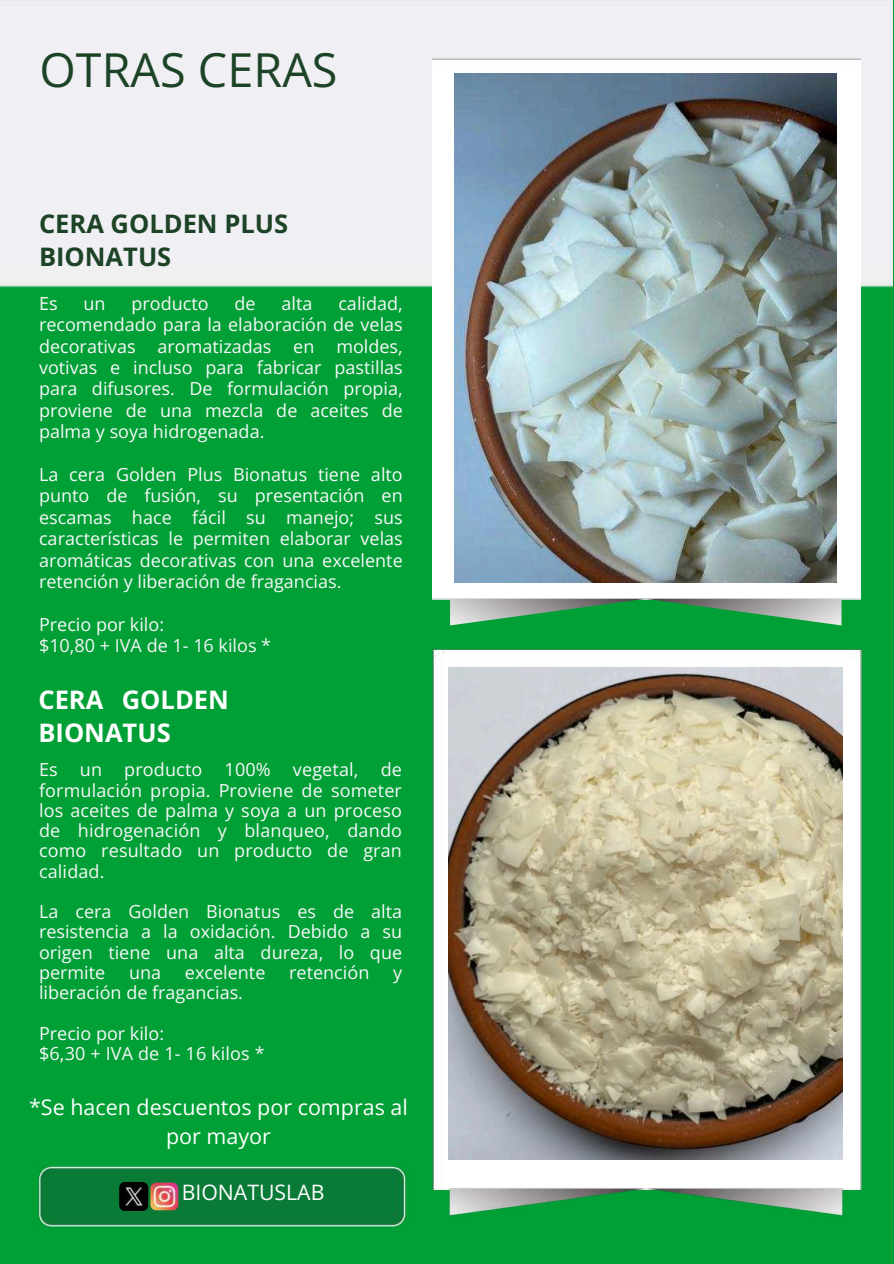
<style>
.page{position:relative;width:894px;height:1264px;background:#fff}
.page>*{position:absolute;margin:0;border:0;box-sizing:border-box;transform-origin:0 0}
.t1{font:46.8px "Open Sans";color:#1c4325}
.t2{font:700 25.5px/33.8px "Open Sans";color:#1c4325}
.t3{font:700 25.5px/33.8px "Open Sans";color:#fff}
.t4{font:21.45px/29.2px "Open Sans";color:#fefefd;text-align:center}
.t5{font:21.3px "Open Sans";color:#fff}
.t6{font:18px/21.3px "Open Sans";color:#f8f8f9;text-align:justify}
.t7{font:18px "Open Sans";color:#f6f7f7}
</style>
<div class="page">
<div style="left:0;top:0;width:893px;height:1263px;background:#00a036"></div>
<div style="left:0;top:0;width:892px;height:287px;background:#f0eff4"></div>
<div style="left:432px;top:58px;width:428px;height:542px;background:#fff"></div>
<svg style="left:450px;top:598px;width:391px;height:27px"></svg>
<img style="left:432px;top:648px;width:429px;height:541px">
<img style="left:38px;top:1166px;width:368px;height:61px">
<img style="left:442px;top:1181px;width:406px;height:35px">
<img style="left:150px;top:1182px;width:28px;height:28px;border-radius:6px">
<img style="left:119px;top:1181px;width:29px;height:29px;border-radius:6px">
<img style="left:448px;top:667px;width:394px;height:491px">
<img style="left:455px;top:73px;width:381px;height:509px">
<h1 class="t1" style="left:39px;top:38px;width:299px">OTRAS CERAS</h1>
<h2 class="t2" style="left:39px;top:206px;width:250px">CERA GOLDEN PLUS<br>BIONATUS</h2>
<p class="t6" style="left:39px;top:292px;width:365px;text-indent:299px">calidad, recomendado para la elaboración de velas decorativas aromatizadas en moldes, votivas e incluso para fabricar pastillas para difusores. De formulación propia, proviene de una mezcla de aceites de palma y soya hidrogenada.</p>
<p class="t6" style="left:39px;top:463px;width:365px">La cera Golden Plus Bionatus tiene alto punto de fusión, su presentación en escamas hace fácil su manejo; sus características le permiten elaborar velas aromáticas decorativas con una excelente retención y liberación de fragancias.</p>
<p class="t6" style="left:39px;top:613px;width:126px">Precio por kilo:</p>
<p class="t7" style="left:39px;top:633px;width:234px">$10,80 + IVA de 1- 16 kilos *</p>
<p class="t6" style="left:39px;top:292px;width:20px">Es</p>
<p class="t6" style="left:83px;top:292px;width:24px">un</p>
<p class="t6" style="left:131px;top:292px;width:79px">producto</p>
<p class="t6" style="left:234px;top:292px;width:23px">de</p>
<p class="t6" style="left:281px;top:292px;width:32px">alta</p>
<h2 class="t3" style="left:38px;top:681px;width:192px">CERA GOLDEN<br>BIONATUS</h2>
<p class="t6" style="left:39px;top:759px;width:364px;line-height:20.2px">Es un producto 100% vegetal, de formulación propia. Proviene de someter los aceites de palma y soya a un proceso de hidrogenación y blanqueo, dando como resultado un producto de gran calidad.</p>
<p class="t6" style="left:39px;top:901px;width:364px;line-height:20.2px">La cera Golden Bionatus es de alta resistencia a la oxidación. Debido a su origen tiene una alta dureza, lo que permite</p>
<p class="t6" style="left:129px;top:961px;width:34px">una</p>
<p class="t6" style="left:185px;top:961px;width:82px">excelente</p>
<p class="t6" style="left:289px;top:961px;width:82px">retención</p>
<p class="t6" style="left:393px;top:961px;width:11px">y</p>
<p class="t6" style="left:39px;top:981px;width:205px">liberación de fragancias.</p>
<p class="t6" style="left:39px;top:1022px;width:227px;line-height:20.2px">Precio por kilo:<br>$6,30 + IVA de 1- 16 kilos *</p>
<p class="t4" style="left:29px;top:1091px;width:380px">*Se hacen descuentos por compras al por mayor</p>
<p class="t5" style="left:182px;top:1177px;width:144px">BIONATUSLAB</p>
</div>
